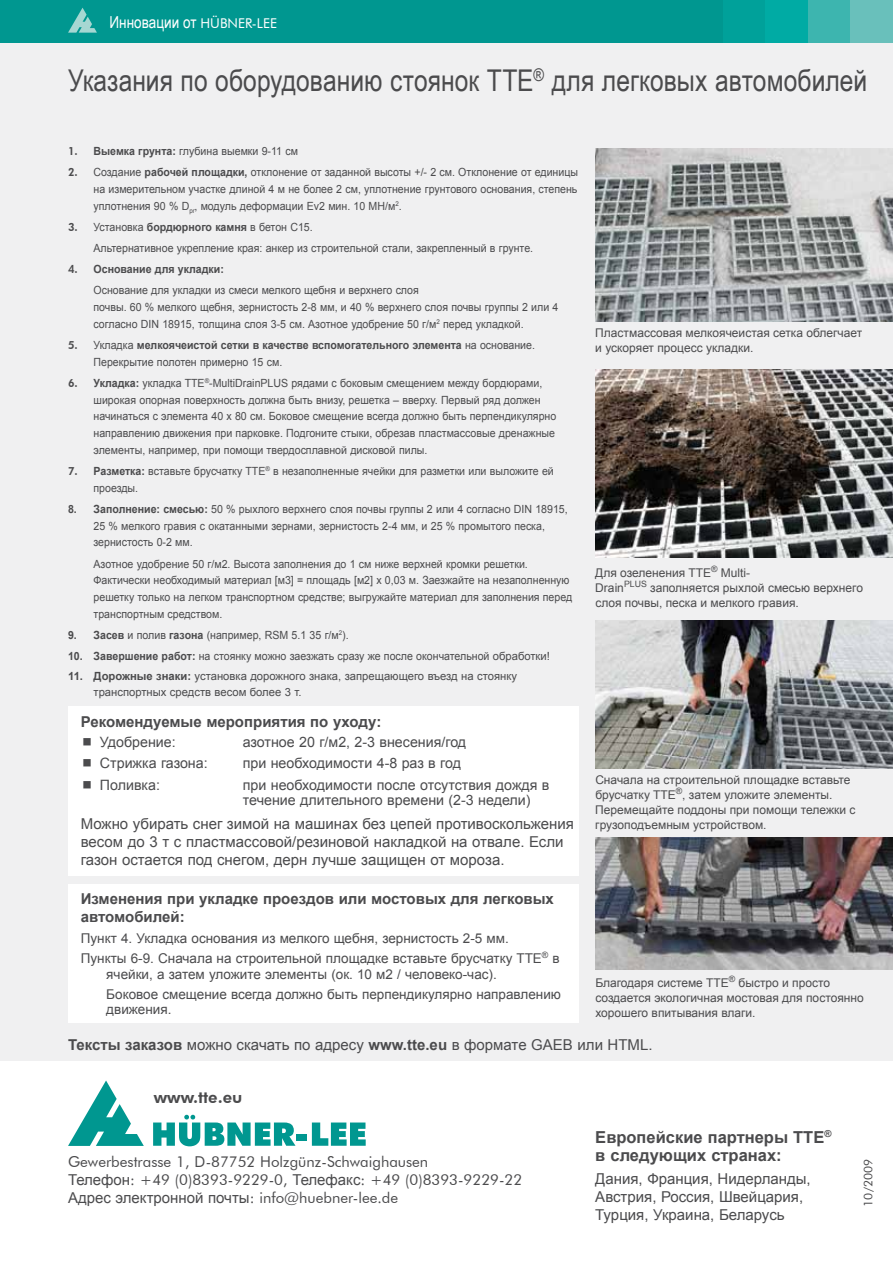
<style>
.page{position:relative;width:893px;height:1263px;background:#fff}
.page>*{position:absolute;margin:0;border:0;box-sizing:border-box;transform-origin:0 0}
.t1{font:30px "Arial Narrow";color:#4b4b4d}
.t2{font:700 16.5px/18px "Arial";color:#4b4b4d}
.t3{font:16.5px "Arial Narrow";color:#fff}
.t4{font:800 16.5px "Futura BT";color:#4b4b4d}
.t5{font:15px/18px "Arial";color:#4b4b4d}
.t6{font:15px/18px "Futura BT";color:#4b4b4d}
.t7{font:700 15px/18px "Arial";color:#4b4b4d}
.t8{font:14.25px/15px "Arial";color:#4b4b4d}
.t9{font:13.5px/20px "Arial";color:#4b4b4d}
.t10{font:12px/15px "Arial";color:#4b4b4d}
.t11{font:12px "Futura BT";color:#4b4b4d}
.t12{font:11.25px/16.6px "Arial";color:#4b4b4d;scale:.94 1}
.t13{font:700 11.25px/16.6px "Arial";color:#4b4b4d;scale:.94 1}
.t14{font:11.25px/15.8px "Arial";color:#4b4b4d}
.s1{font-family:"Futura BT";font-size:13.5px}
.s2{font-family:"Futura BT";font-weight:800}
.s3{font-weight:700}
.s4{font-weight:400}
.s5{font-family:"Arial"}
.s6{font-family:"Futura BT"}
</style>
<div class="page">
<div style="left:0;top:43px;width:893px;height:1139px;background:#f0f0f1"></div>
<div style="left:0;top:1060px;width:893px;height:184px;background:#fff"></div>
<div style="left:0;top:0;width:893px;height:43px;background:#009790"></div>
<svg style="left:68px;top:8px;width:29px;height:25px"></svg>
<div style="left:723px;top:0;width:42px;height:43px;background:#00a19a"></div>
<div style="left:765px;top:0;width:43px;height:43px;background:#00aba4"></div>
<div style="left:808px;top:0;width:42px;height:43px;background:#3db5af"></div>
<div style="left:850px;top:0;width:43px;height:43px;background:#69c0bb"></div>
<img style="left:595px;top:149px;width:298px;height:173px">
<img style="left:595px;top:620px;width:298px;height:148px">
<img style="left:595px;top:838px;width:298px;height:131px">
<img style="left:595px;top:369px;width:298px;height:189px">
<div style="left:68px;top:706px;width:510px;height:170px;background:#fff"></div>
<div style="left:68px;top:884px;width:510px;height:139px;background:#fff"></div>
<svg style="left:68px;top:1080px;width:76px;height:66px"></svg>
<svg style="left:153px;top:1115px;width:142px;height:31px"></svg>
<div style="left:296px;top:1134px;width:11px;height:7px;background:#009790"></div>
<svg style="left:312px;top:1122px;width:54px;height:24px"></svg>
<h2 class="t3" style="left:109px;top:10px;width:169px">Инновации от <span class="s1">HÜBNER-LEE</span></h2>
<h1 class="t1" style="left:68px;top:58px;width:801px">Указания по оборудованию стоянок TTE<sup>®</sup> для легковых автомобилей</h1>
<p class="t12" style="left:68px;top:143px;width:246px"><span class="s2">1.</span> <span class="s3">Выемка грунта:</span> глубина выемки 9-11 см</p>
<p class="t12" style="left:94px;top:164px;width:517px;text-align:justify;text-indent:-26px"><span class="s2">2.</span> Создание <span class="s3">рабочей площадки,</span> отклонение от заданной высоты +/- 2 см. Отклонение от единицы на измерительном участке длиной 4 м не более 2 см, уплотнение грунтового основания, степень уплотнения 90 % D<sub>pr</sub>, модуль деформации Ev2 мин. 10 МН/м<sup>2</sup>.</p>
<p class="t12" style="left:94px;top:216px;width:469px;line-height:21.1px;text-indent:-26px"><span class="s2">3.</span> Установка <span class="s3">бордюрного камня</span> в бетон C15.<br>Альтернативное укрепление края: анкер из строительной стали, закрепленный в грунте.</p>
<p class="t12" style="left:94px;top:259px;width:348px;line-height:21.1px;text-indent:-26px"><span class="s2">4.</span> <span class="s3">Основание для укладки:<br></span>Основание для укладки из смеси мелкого щебня и верхнего слоя</p>
<p class="t12" style="left:94px;top:299px;width:496px">почвы. 60 % мелкого щебня, зернистость 2-8 мм, и 40 % верхнего слоя почвы группы 2 или 4 согласно DIN 18915, толщина слоя 3-5 см. Азотное удобрение 50 г/м<sup>2</sup> перед укладкой.</p>
<p class="t13" style="left:94px;top:337px;width:471px;text-indent:-26px"><span class="s2">5.</span> <span class="s4">Укладка</span> мелкоячеистой сетки в качестве вспомогательного элемента <span class="s4">на основание.<br>Перекрытие полотен примерно 15 см.</span></p>
<p class="t12" style="left:94px;top:375px;width:494px;text-indent:-26px"><span class="s2">6.</span> <span class="s3">Укладка:</span> укладка TTE<sup>®</sup>-MultiDrainPLUS рядами с боковым смещением между бордюрами, широкая опорная поверхность должна быть внизу, решетка – вверху. Первый ряд должен начинаться с элемента 40 x 80 см. Боковое смещение всегда должно быть перпендикулярно направлению движения при парковке. Подгоните стыки, обрезав пластмассовые дренажные элементы, например, при помощи твердосплавной дисковой пилы.</p>
<p class="t12" style="left:94px;top:463px;width:491px;text-indent:-26px"><span class="s2">7.</span> <span class="s3">Разметка:</span> вставьте брусчатку TTE<sup>®</sup> в незаполненные ячейки для разметки или выложите ей проезды.</p>
<p class="t12" style="left:94px;top:501px;width:506px;text-indent:-26px"><span class="s3">8. Заполнение: смесью:</span> 50 % рыхлого верхнего слоя почвы группы 2 или 4 согласно DIN 18915,<br>25 % мелкого гравия с окатанными зернами, зернистость 2-4 мм, и 25 % промытого песка, зернистость 0-2 мм.</p>
<p class="t12" style="left:94px;top:555px;width:511px">Азотное удобрение 50 г/м2. Высота заполнения до 1 см ниже верхней кромки решетки.<br>Фактически необходимый материал [м3] = площадь [м2] x 0,03 м. Заезжайте на незаполненную решетку только на легком транспортном средстве; выгружайте материал для заполнения перед транспортным средством.</p>
<p class="t12" style="left:68px;top:627px;width:300px"><span class="s3">9. Засев</span> и полив <span class="s3">газона</span> (например, RSM 5.1 35 г/м<sup>2</sup>).</p>
<p class="t12" style="left:68px;top:648px;width:514px"><span class="s3">10. Завершение работ:</span> на стоянку можно заезжать сразу же после окончательной обработки!</p>
<p class="t14" style="left:94px;top:669px;width:425px;text-indent:-26px"><span class="s3">11. Дорожные знаки:</span> установка дорожного знака, запрещающего въезд на стоянку транспортных средств весом более 3 т.</p>
<h3 class="t7" style="left:81px;top:713px;width:302px">Рекомендуемые мероприятия по уходу:</h3>
<p class="t8" style="left:100px;top:735px;width:77px">Удобрение:</p>
<p class="t8" style="left:243px;top:735px;width:225px">азотное 20 г/м2, 2-3 внесения/год</p>
<p class="t8" style="left:100px;top:756px;width:109px">Стрижка газона:</p>
<p class="t8" style="left:243px;top:756px;width:220px">при необходимости 4-8 раз в год</p>
<p class="t8" style="left:100px;top:777px;width:62px">Поливка:</p>
<p class="t8" style="left:243px;top:777px;width:308px">при необходимости после отсутствия дождя в течение длительного времени (2-3 недели)</p>
<h3 class="t5" style="left:81px;top:815px;width:495px">Можно убирать снег зимой на машинах без цепей противоскольжения весом до 3 т с пластмассовой/резиновой накладкой на отвале. Если газон остается под снегом, дерн лучше защищен от мороза.</h3>
<h3 class="t7" style="left:81px;top:890px;width:475px">Изменения при укладке проездов или мостовых для легковых автомобилей:</h3>
<p class="t9" style="left:81px;top:928px;width:480px">Пункт 4. Укладка основания из мелкого щебня, зернистость 2-5 мм.<br>Пункты 6-9. Сначала на строительной площадке вставьте брусчатку TTE<sup>®</sup> в</p>
<p class="t9" style="left:106px;top:964px;width:456px">ячейки, а затем уложите элементы (ок. 10 м2 / человеко-час).<br>Боковое смещение всегда должно быть перпендикулярно направлению</p>
<p class="t9" style="left:106px;top:1000px;width:67px">движения.</p>
<p class="t10" style="left:595px;top:326px;width:268px">Пластмассовая мелкоячеистая сетка облегчает и ускоряет процесс укладки.</p>
<p class="t10" style="left:595px;top:566px;width:269px">Для озеленения TTE<sup>®</sup> Multi-<br>Drain<sup>PLUS</sup> заполняется рыхлой смесью верхнего слоя почвы, песка и мелкого гравия.</p>
<p class="t10" style="left:595px;top:772px;width:262px">Сначала на строительной площадке вставьте брусчатку TTE<sup>®</sup>, затем уложите элементы.<br>Перемещайте поддоны при помощи тележки с грузоподъемным устройством.</p>
<p class="t10" style="left:595px;top:976px;width:270px">Благодаря системе TTE<sup>®</sup> быстро и просто создается экологичная мостовая для постоянно хорошего впитывания влаги.</p>
<h3 class="t5" style="left:68px;top:1036px;width:586px"><span class="s3">Тексты заказов</span> можно скачать по адресу <span class="s3">www.tte.eu</span> в формате GAEB или HTML.</h3>
<h2 class="t4" style="left:154px;top:1087px;width:90px">www.tte.eu</h2>
<h3 class="t6" style="left:68px;top:1152px;width:456px">Gewerbestrasse 1, D-87752 Holzgünz-Schwaighausen<br><span class="s5">Телефон</span>: +49 (0)8393-9229-0, <span class="s5">Телефакс</span>: +49 (0)8393-9229-22</h3>
<h3 class="t5" style="left:68px;top:1189px;width:332px">Адрес электронной почты<span class="s6">: info@huebner-lee.de</span></h3>
<h2 class="t2" style="left:595px;top:1128px;width:238px">Европейские партнеры TTE<sup>® </sup>в следующих странах:</h2>
<h3 class="t5" style="left:595px;top:1170px;width:217px">Дания, Франция, Нидерланды,<br>Австрия, Россия, Швейцария,<br>Турция, Украина, Беларусь</h3>
<p class="t11" style="left:861px;top:1206px;width:49px;rotate:-90deg">10/2009</p>
</div>
